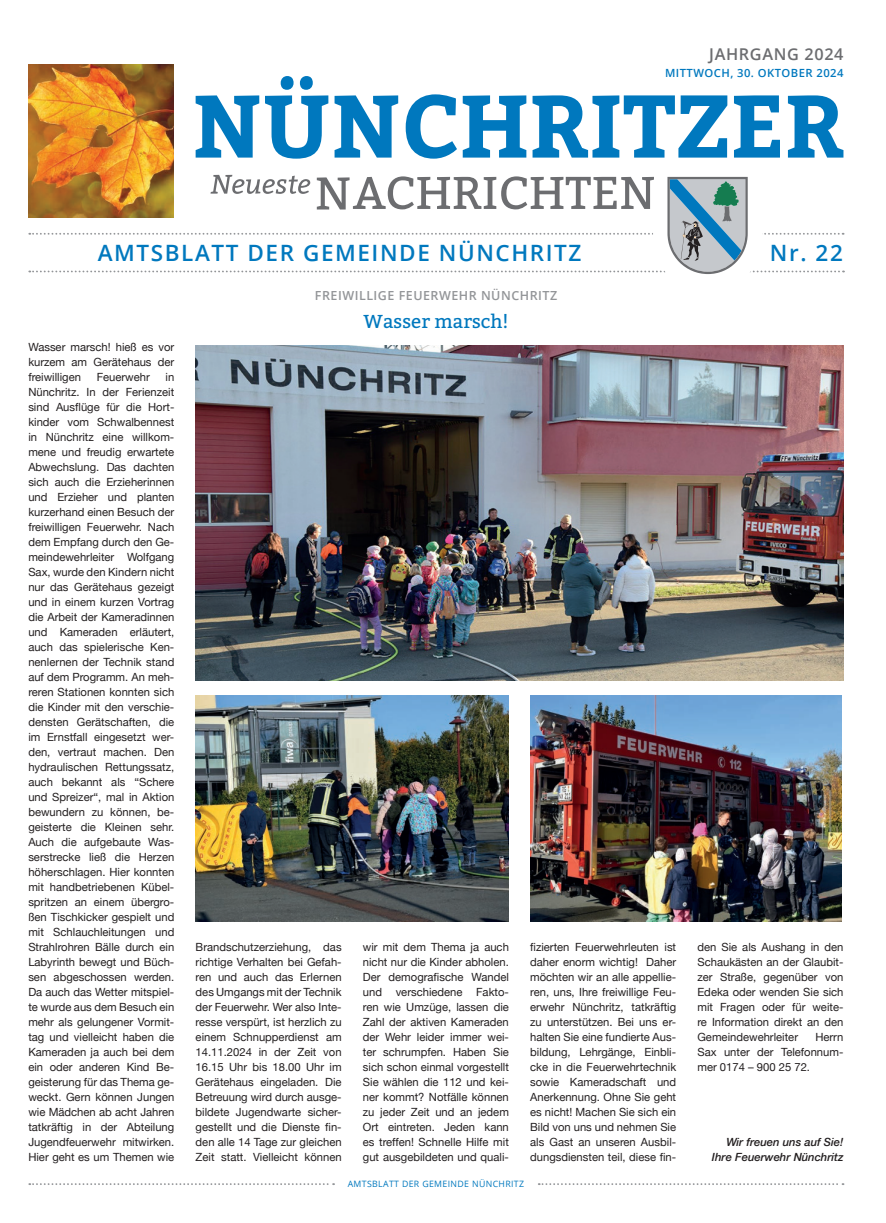
<style>
.page{position:relative;width:886px;height:1223px;background:#fff}
.page>*{position:absolute;margin:0;border:0;box-sizing:border-box;transform-origin:0 0}
.t1{font:600 22.5px "Open Sans";letter-spacing:.07em;color:#0078be}
.t2{font:18.75px "Bitter";color:#0078be}
.t3{font:600 16.25px "Open Sans";letter-spacing:.04em;color:#6c6d70}
.t4{font:600 12.5px "Open Sans";letter-spacing:.04em;color:#939598}
.t5{font:11.25px/15px "Helvetica Neue";color:#231f20;text-align:justify}
.t6{font:italic 500 11.25px/15px "Helvetica Neue";color:#231f20;text-align:right}
.t7{font:600 11.25px "Open Sans";letter-spacing:.04em;color:#0078be}
.t8{font:8.75px "Open Sans";letter-spacing:.04em;color:#0078be}
</style>
<div class="page">
<svg style="left:29px;top:76px;width:815px;height:198px"></svg>
<svg style="left:29px;top:1183px;width:305px;height:2px"></svg>
<svg style="left:539px;top:1183px;width:304px;height:2px"></svg>
<img style="left:28px;top:64px;width:146px;height:153px">
<img style="left:196px;top:345px;width:647px;height:336px">
<img style="left:530px;top:696px;width:312px;height:225px">
<img style="left:196px;top:696px;width:313px;height:225px">
<h3 class="t3" style="left:709px;top:43px;width:136px">JAHRGANG 2024</h3>
<h1 class="t1" style="left:98px;top:237px;width:485px">AMTSBLATT DER GEMEINDE NÜNCHRITZ</h1>
<p class="t4" style="left:315px;top:287px;width:244px">FREIWILLIGE FEUERWEHR NÜNCHRITZ</p>
<h2 class="t2" style="left:364px;top:308px;width:146px">Wasser marsch!</h2>
<p class="t7" style="left:665px;top:66px;width:180px">MITTWOCH, 30. OKTOBER 2024</p>
<h1 class="t1" style="left:770px;top:237px;width:74px">Nr. 22</h1>
<p class="t5" style="left:28px;top:340px;width:148px">Wasser marsch! hieß es vor kurzem am Gerätehaus der freiwilligen</p>
<p class="t5" style="left:28px;top:370px;width:148px;text-indent:137px">in Nünchritz. In der Ferienzeit sind Ausflüge für die Hort&shy;kinder vom Schwalbennest in Nünchritz eine willkom&shy;mene und freudig erwartete Abwechslung. Das dachten sich auch die Erzieherinnen und Erzieher und planten kurzerhand einen Besuch der freiwilligen Feuerwehr. Nach dem Empfang durch den Ge&shy;meindewehrleiter Wolfgang Sax, wurde den Kindern nicht nur das Gerätehaus gezeigt und in einem kurzen Vortrag die Arbeit der Kameradinnen und Kameraden erläutert, auch das spielerische Ken&shy;nenlernen der Technik stand auf dem Programm. An meh&shy;reren Stationen konnten sich die Kinder mit den verschie&shy;densten Gerätschaften, die im Ernstfall eingesetzt wer&shy;den, vertraut machen. Den hydraulischen Rettungssatz, auch bekannt als “Schere und Spreizer“, mal in Aktion bewundern zu können, be&shy;geisterte die Kleinen sehr.<br>Auch die aufgebaute Was&shy;serstrecke ließ die Herzen höherschlagen. Hier konnten mit handbetriebenen Kübel&shy;spritzen an einem übergro&shy;ßen Tischkicker gespielt und mit Schlauchleitungen und Strahlrohren Bälle durch ein Labyrinth bewegt und Büch&shy;sen abgeschossen werden.<br>Da auch das Wetter mitspiel&shy;te wurde aus dem Besuch ein mehr als gelungener Vormit&shy;tag und vielleicht haben die Kameraden ja auch bei dem ein oder anderen Kind Be&shy;geisterung für das Thema ge&shy;weckt. Gern können Jungen wie Mädchen ab acht Jahren tatkräftig in der Abteilung Jugendfeuerwehr mitwirken.<br>Hier geht es um Themen wie</p>
<p class="t5" style="left:97px;top:370px;width:55px">Feuerwehr</p>
<p class="t5" style="left:196px;top:940px;width:148px">Brandschutzerziehung, das richtige Verhalten bei Gefah&shy;ren und auch das Erlernen des Umgangs mit der Technik der Feuerwehr. Wer also Inte&shy;resse verspürt, ist herzlich zu einem Schnupperdienst am 14.11.2024 in der Zeit von 16.15 Uhr bis 18.00 Uhr im Gerätehaus eingeladen. Die Betreuung wird durch ausge&shy;bildete Jugendwarte sicher&shy;gestellt und die Dienste fin&shy;den alle 14 Tage zur gleichen Zeit statt. Vielleicht können</p>
<p class="t5" style="left:363px;top:940px;width:148px">wir mit dem Thema ja auch nicht nur die Kinder abholen.<br>Der demografische Wandel und verschiedene Fakto&shy;ren wie Umzüge, lassen die Zahl der aktiven Kameraden der Wehr leider immer wei&shy;ter schrumpfen. Haben Sie sich schon einmal vorgestellt Sie wählen die 112 und kei&shy;ner kommt? Notfälle können zu jeder Zeit und an jedem Ort eintreten. Jeden kann es treffen! Schnelle Hilfe mit gut ausgebildeten und quali-</p>
<p class="t5" style="left:530px;top:939px;width:148px">fizierten Feuerwehrleuten ist daher enorm wichtig! Daher möchten wir an alle appellie&shy;ren, uns, Ihre freiwillige Feu&shy;erwehr Nünchritz, tatkräftig zu unterstützen. Bei uns er&shy;halten Sie eine fundierte Aus&shy;bildung, Lehrgänge, Einbli&shy;cke in die Feuerwehrtechnik sowie Kameradschaft und Anerkennung. Ohne Sie geht es nicht! Machen Sie sich ein Bild von uns und nehmen Sie als Gast an unseren Ausbil&shy;dungsdiensten teil, diese fin-</p>
<p class="t5" style="left:697px;top:939px;width:148px">den Sie als Aushang in den Schaukästen an der Glaubit&shy;zer Straße, gegenüber von Edeka oder wenden Sie sich mit Fragen oder für weite&shy;re Information direkt an den Gemeindewehrleiter</p>
<p class="t5" style="left:697px;top:1029px;width:147px;text-indent:118px">Herrn Sax unter der Telefonnum&shy;mer 0174 – 900 25 72.</p>
<p class="t6" style="left:712px;top:1133px;width:133px">Wir freuen uns auf Sie!<br>Ihre Feuerwehr Nünchritz</p>
<p class="t8" style="left:348px;top:1177px;width:178px">AMTSBLATT DER GEMEINDE NÜNCHRITZ</p>
</div>
